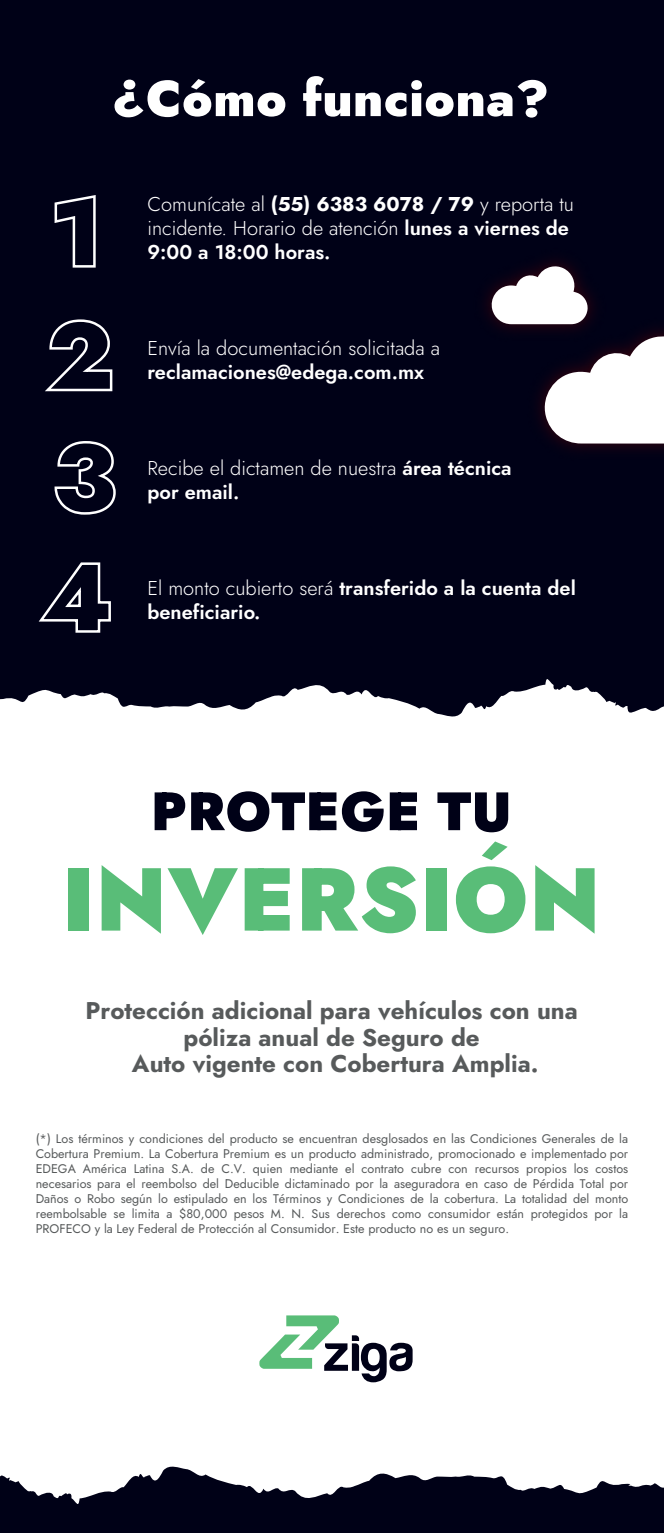
<style>
.page{position:relative;width:664px;height:1533px;background:#fff}
.page>*{position:absolute;margin:0;border:0;box-sizing:border-box;transform-origin:0 0}
.t1{font:900 89px "Jost";letter-spacing:.01em;color:#59bd78}
.t2{font:900 54px "Jost";letter-spacing:.01em;color:#000117}
.t3{font:900 50px "Jost";letter-spacing:.01em;color:#fff}
.t4{font:700 24.25px/26.5px "Jost";color:#575a5b;text-align:center}
.t5{font:300 20px/24px "Jost";color:#fff}
.t6{font:600 20px/24px "Jost";color:#fff}
.t7{font:12.5px/15px "Jost";color:#575a5b;text-align:justify}
.s1{font-weight:700}
.s2{font-weight:600}
.s3{font-weight:300}
</style>
<div class="page">
<div style="left:0;top:0;width:664px;height:1532px;background:#000117"></div>
<svg style="left:0;top:1446px;width:664px;height:58px;fill:#fff"></svg>
<div style="left:0;top:679px;width:664px;height:767px;background:#fff"></div>
<svg style="left:259px;top:1315px;width:153px;height:67px;background:#b6c8bf"></svg>
<img style="left:539px;top:414px;width:125px;height:36px">
<svg style="left:541px;top:414px;width:123px;height:29px;background:#e6e4e6"></svg>
<svg style="left:54px;top:195px;width:42px;height:73px"></svg>
<svg style="left:45px;top:319px;width:68px;height:73px"></svg>
<svg style="left:38px;top:562px;width:73px;height:71px"></svg>
<svg style="left:54px;top:441px;width:62px;height:74px"></svg>
<img style="left:485px;top:260px;width:179px;height:154px">
<svg style="left:489px;top:266px;width:99px;height:58px"></svg>
<h3 class="t3" style="left:112px;top:63px;width:438px">¿Cómo funciona?</h3>
<h3 class="t5" style="left:147px;top:192px;width:428px">Comunícate al <span class="s1">(55) 6383 6078 / 79</span> y reporta tu incidente. Horario de atención <span class="s2">lunes a viernes de<br>9:00 a 18:00 horas.</span></h3>
<h3 class="t5" style="left:147px;top:336px;width:294px">Envía la documentación solicitada a</h3>
<h3 class="t6" style="left:147px;top:360px;width:278px">reclamaciones@edega.com.mx</h3>
<h3 class="t5" style="left:147px;top:456px;width:366px">Recibe el dictamen de nuestra <span class="s2">área técnica por email.</span></h3>
<h3 class="t6" style="left:147px;top:576px;width:430px"><span class="s3">El monto cubierto será</span> transferido a la cuenta del beneficiario.</h3>
<h2 class="t2" style="left:151px;top:772px;width:362px">PROTEGE TU</h2>
<h1 class="t1" style="left:62px;top:835px;width:540px">INVERSIÓN</h1>
<h3 class="t4" style="left:85px;top:997px;width:494px">Protección adicional para vehículos con una póliza anual de Seguro de<br>Auto vigente con Cobertura Amplia.</h3>
<p class="t7" style="left:36px;top:1131px;width:594px">(*) Los términos y condiciones del producto se encuentran desglosados en las Condiciones Generales de la Cobertura Premium. La Cobertura Premium es un producto administrado, promocionado e implementado por EDEGA América Latina S.A. de C.V. quien mediante el contrato cubre con recursos propios los costos necesarios para el reembolso del Deducible dictaminado por la aseguradora en caso de Pérdida Total por Daños o Robo según lo estipulado en los Términos y Condiciones de la cobertura. La totalidad del monto reembolsable se limita a $80,000 pesos M. N. Sus derechos como consumidor están protegidos por la PROFECO y la Ley Federal de Protección al Consumidor. Este producto no es un seguro.</p>
</div>
